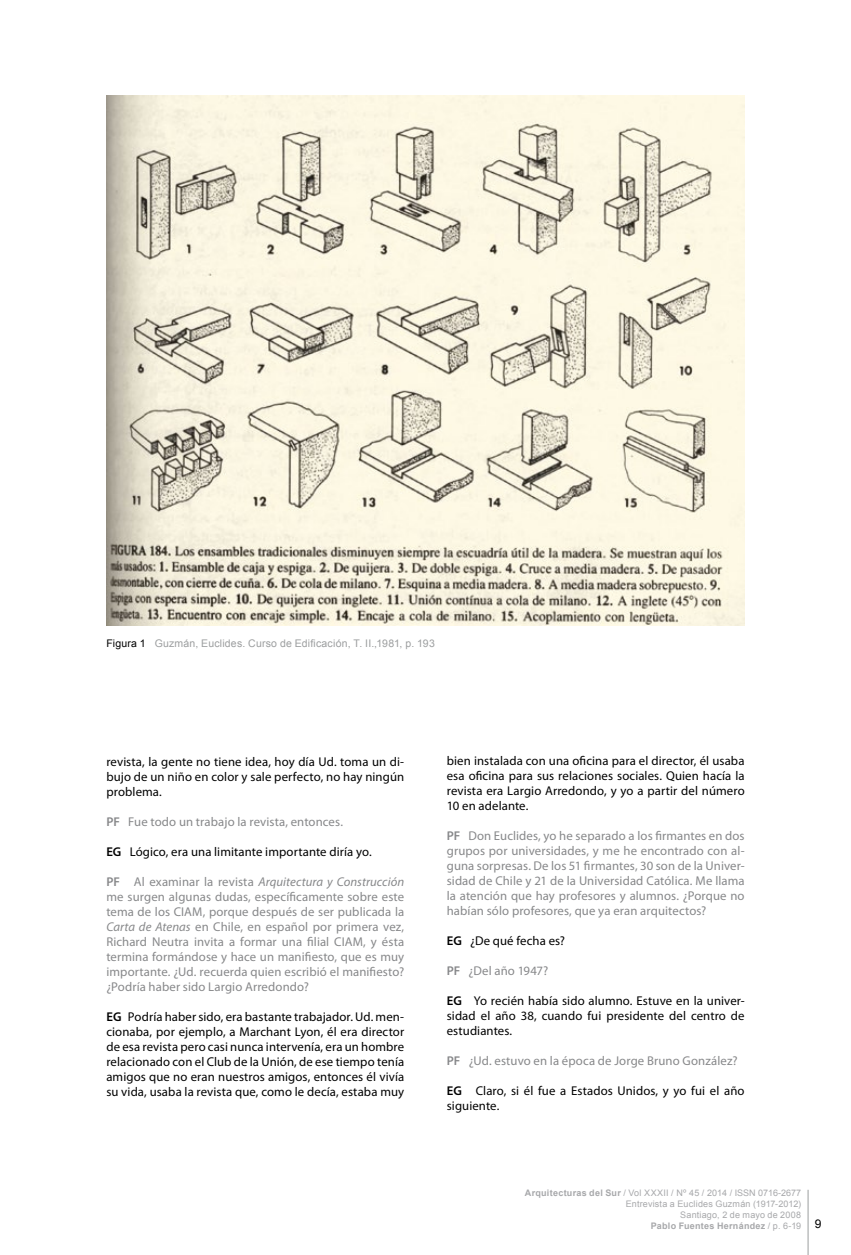
<style>
.page{position:relative;width:851px;height:1255px;background:#fff}
.page>*{position:absolute;margin:0;border:0;box-sizing:border-box;transform-origin:0 0}
.t1{font:12.75px/15px "Myriad Pro";letter-spacing:.01em;color:#000;text-align:justify}
.t2{font:12.75px/15px "Myriad Pro";letter-spacing:.01em;color:#87888a;text-align:justify}
.t3{font:10.5px "Arial";letter-spacing:.015em;color:#9c9e9f}
.t4{font:9px "Arial";letter-spacing:.02em;color:#a7a8aa}
.t5{font:9px "Arial";color:#a7a8aa}
.t6{font:700 9px "Arial";letter-spacing:.03em;color:#a7a8aa}
.s1{color:#000}
.s2{font-weight:600}
.s3{font-style:italic}
.s4{font-weight:700}
.s5{font-weight:400}
.s6{font-weight:400;font-size:12px;color:#000}
</style>
<div class="page">
<hr style="left:807px;top:1189px;width:1px;height:65px;background:#9c9e9f">
<img style="left:106px;top:96px;width:638px;height:529px">
<p class="t3" style="left:106px;top:636px;width:330px"><span class="s1">Figura 1</span> Guzmán, Euclides. Curso de Edificación, T. II.,1981, p. 193</p>
<p class="t1" style="left:106px;top:753px;width:299px">revista, la gente no tiene idea, hoy día Ud. toma un di&shy;bujo de un niño en color y sale perfecto, no hay ningún problema.</p>
<p class="t2" style="left:106px;top:813px;width:238px"><span class="s2">PF</span> Fue todo un trabajo la revista, entonces.</p>
<p class="t1" style="left:106px;top:843px;width:267px"><span class="s2">EG</span> Lógico, era una limitante importante diría yo.</p>
<p class="t2" style="left:106px;top:873px;width:299px"><span class="s2">PF</span> Al examinar la revista <span class="s3">Arquitectura y Construcción </span>me surgen algunas dudas, específicamente sobre este tema de los CIAM</p>
<p class="t2" style="left:106px;top:903px;width:299px;text-indent:96px">, porque después de ser publicada la <span class="s3">Carta de Atenas</span> en Chile, en español por primera vez, Richard Neutra invita a formar una filial CIAM</p>
<p class="t2" style="left:106px;top:933px;width:299px;text-indent:257px">, y ésta termina formándose y hace un manifiesto, que es muy importante. ¿Ud. recuerda quien escribió el manifiesto? ¿Podría haber sido Largio Arredondo?</p>
<p class="t1" style="left:106px;top:1008px;width:299px"><span class="s2">EG</span> Podría haber sido, era bastante trabajador. Ud. men&shy;cionaba, por ejemplo, a Marchant Lyon, él era director de esa revista pero casi nunca intervenía, era un hombre relacionado con el Club de la Unión, de ese tiempo tenía amigos que no eran nuestros amigos, entonces él vivía su vida, usaba la revista que, como le decía, estaba muy</p>
<p class="t1" style="left:446px;top:753px;width:299px">bien instalada con una oficina para el director, él usaba esa oficina para sus relaciones sociales. Quien hacía la revista era Largio Arredondo, y yo a partir del número 10 en adelante.</p>
<p class="t2" style="left:446px;top:828px;width:299px"><span class="s2">PF</span> Don Euclides, yo he separado a los firmantes en dos grupos por universidades, y me he encontrado con al&shy;guna sorpresas. De los 51 firmantes, 30 son de la Univer&shy;sidad de Chile y 21 de la Universidad Católica. Me llama la atención que hay profesores y alumnos. ¿Porque no habían sólo profesores, que ya eran arquitectos?</p>
<p class="t1" style="left:446px;top:933px;width:120px"><span class="s2">EG</span> ¿De qué fecha es?</p>
<p class="t2" style="left:447px;top:963px;width:103px"><span class="s2">PF</span> ¿Del año 1947?</p>
<p class="t1" style="left:447px;top:993px;width:299px"><span class="s2">EG</span> Yo recién había sido alumno. Estuve en la univer&shy;sidad el año 38, cuando fui presidente del centro de estudiantes.</p>
<p class="t2" style="left:447px;top:1053px;width:292px"><span class="s2">PF</span> ¿Ud. estuvo en la época de Jorge Bruno González?</p>
<p class="t1" style="left:447px;top:1083px;width:299px"><span class="s2">EG</span> Claro, si él fue a Estados Unidos, y yo fui el año siguiente.</p>
<p class="t5" style="left:525px;top:1187px;width:278px"><span class="s4">Arquitecturas del Sur</span> / Vol XXXII / Nº 45 / 2014 / ISSN 0716-2677</p>
<p class="t4" style="left:625px;top:1197px;width:177px">Entrevista a Euclides Guzmán (1917-2012)</p>
<p class="t4" style="left:680px;top:1208px;width:122px">Santiago, 2 de mayo de 2008</p>
<p class="t6" style="left:650px;top:1219px;width:172px">Pablo Fuentes Hernández <span class="s5">/ p. 6-19</span> <span class="s6">9</span></p>
</div>
